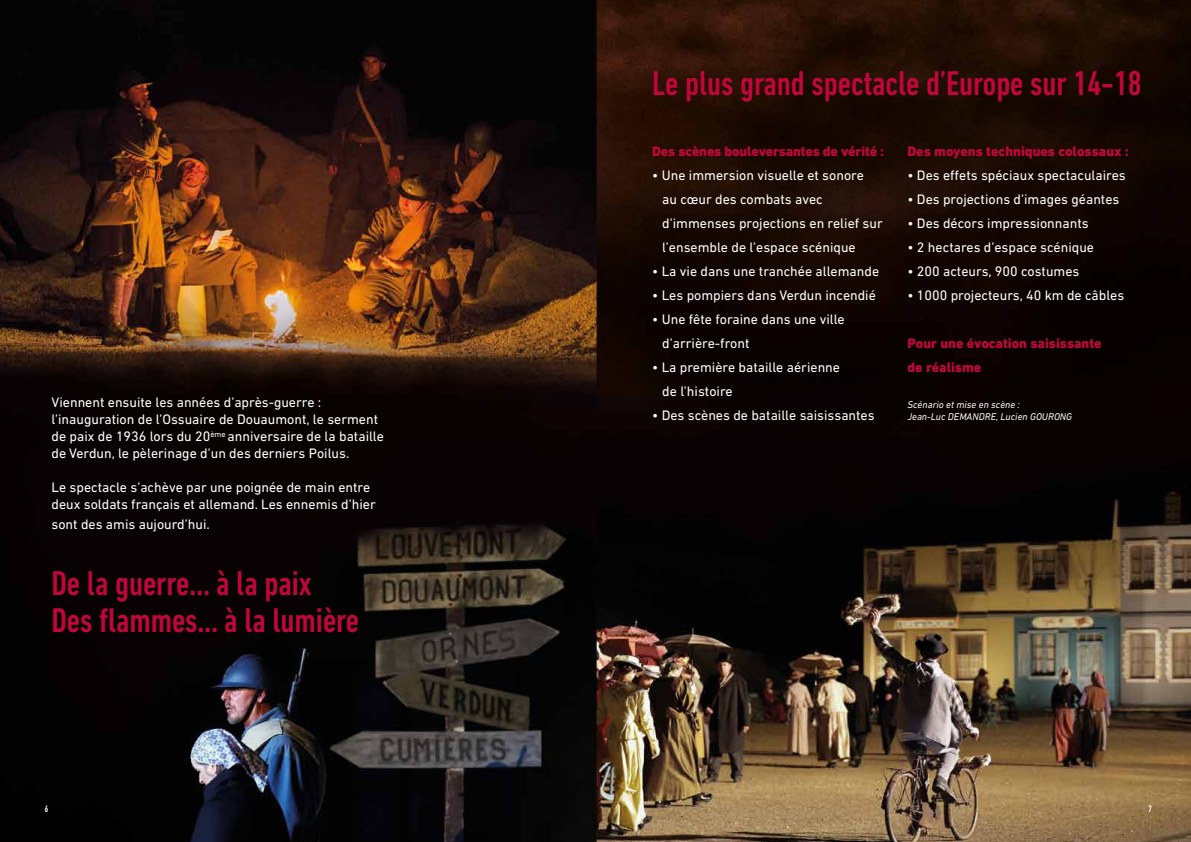
<style>
.page{position:relative;width:1191px;height:842px;background:#fff}
.page>*{position:absolute;margin:0;border:0;box-sizing:border-box;transform-origin:0 0}
.t1{font:500 condensed 35px/37px "DIN Next LT Pro";color:#c0063b}
.t2{font:14px/24px "DIN Next LT Pro";color:#fff}
.t3{font:800 14px/24px "DIN Next LT Pro";color:#c0063b}
.t4{font:italic 10px/12px "DIN Next LT Pro";color:#fff}
.t5{font:700 9px "DIN Condensed";color:#fff}
</style>
<div class="page">
<img style="left:0;top:0;width:1191px;height:842px">
<p class="t2" style="left:52px;top:394px;width:334px;line-height:17px">Viennent ensuite les années d’après-guerre : l’inauguration de l’Ossuaire de Douaumont, le serment de paix de 1936 lors du 20<sup>ème</sup> anniversaire de la bataille de Verdun, le pèlerinage d’un des derniers Poilus.</p>
<p class="t2" style="left:52px;top:479px;width:326px;line-height:17px">Le spectacle s’achève par une poignée de main entre deux soldats français et allemand. Les ennemis d’hier</p>
<p class="t2" style="left:52px;top:512px;width:160px">sont des amis aujourd’hui.</p>
<h1 class="t1" style="left:52px;top:564px;width:309px">De la guerre… à la paix<br>Des flammes… à la lumière</h1>
<p class="t5" style="left:45px;top:802px;width:5px">6</p>
<h1 class="t1" style="left:652px;top:65px;width:491px">Le plus grand spectacle d’Europe sur 14-18</h1>
<p class="t3" style="left:652px;top:139px;width:233px">Des scènes bouleversantes de vérité :</p>
<p class="t2" style="left:662px;top:163px;width:222px;text-indent:-10px">• Une immersion visuelle et sonore<br>au cœur des combats avec d’immenses projections en relief sur l’ensemble de l’espace scénique</p>
<p class="t2" style="left:652px;top:259px;width:228px">• La vie dans une tranchée allemande</p>
<p class="t2" style="left:652px;top:283px;width:225px">• Les pompiers dans Verdun incendié</p>
<p class="t2" style="left:662px;top:307px;width:184px;text-indent:-10px">• Une fête foraine dans une ville d’arrière-front</p>
<p class="t2" style="left:662px;top:355px;width:179px;text-indent:-10px">• La première bataille aérienne de l’histoire</p>
<p class="t2" style="left:652px;top:403px;width:224px">• Des scènes de bataille saisissantes</p>
<p class="t3" style="left:907px;top:139px;width:223px">Des moyens techniques colossaux :</p>
<p class="t2" style="left:907px;top:163px;width:220px">• Des effets spéciaux spectaculaires</p>
<p class="t2" style="left:907px;top:187px;width:213px">• Des projections d’images géantes</p>
<p class="t2" style="left:907px;top:211px;width:183px">• Des décors impressionnants</p>
<p class="t2" style="left:907px;top:235px;width:188px">• 2 hectares d’espace scénique</p>
<p class="t2" style="left:907px;top:259px;width:173px">• 200 acteurs, 900 costumes</p>
<p class="t2" style="left:907px;top:283px;width:218px">• 1000 projecteurs, 40 km de câbles</p>
<p class="t3" style="left:907px;top:331px;width:196px">Pour une évocation saisissante de réalisme</p>
<p class="t4" style="left:907px;top:398px;width:166px">Scénario et mise en scène :<br>Jean-Luc DEMANDRE, Lucien GOURONG</p>
<p class="t5" style="left:1148px;top:802px;width:5px">7</p>
</div>
